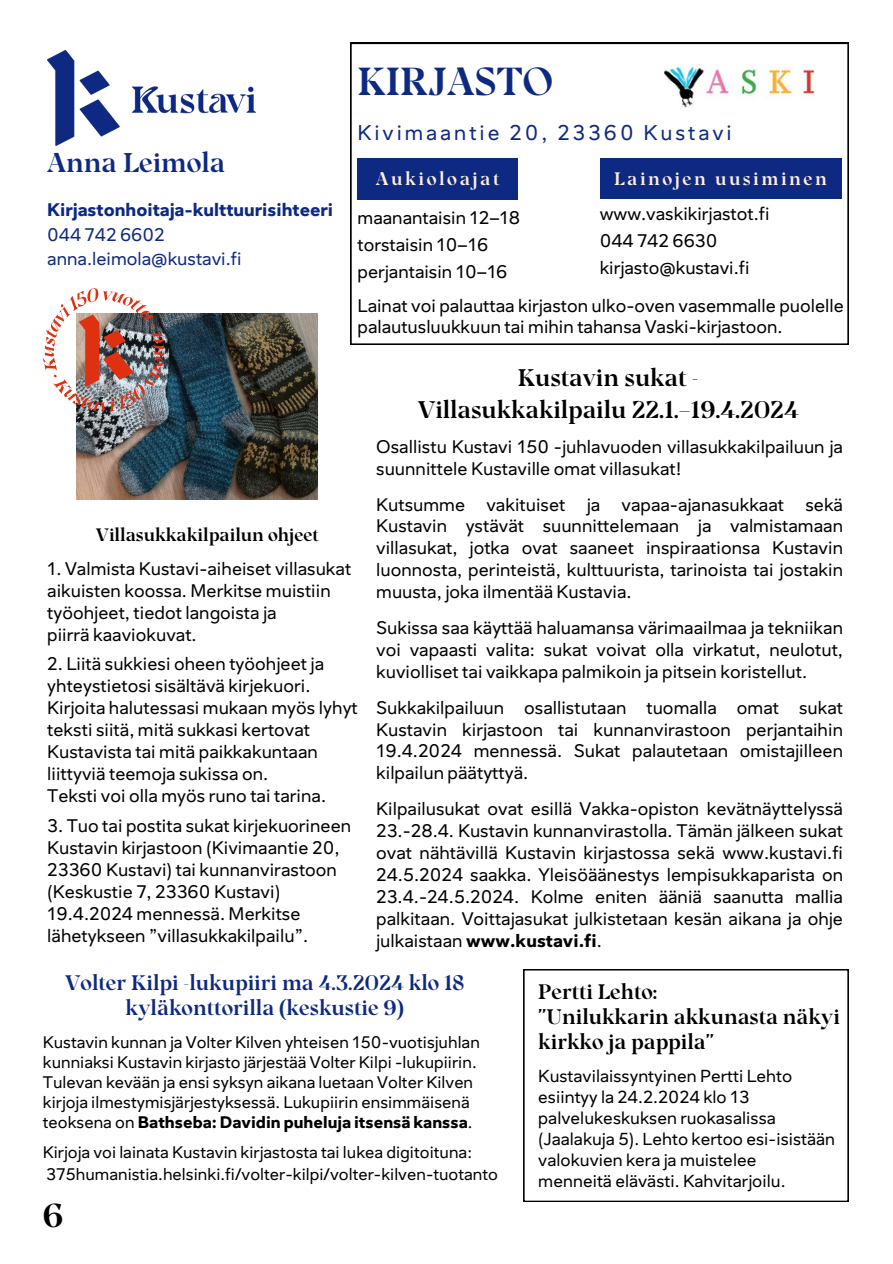
<style>
.page{position:relative;width:893px;height:1264px;background:#fff}
.page>*{position:absolute;margin:0;border:0;box-sizing:border-box;transform-origin:0 0}
.t1{font:700 39px "Noctis";color:#0e2982}
.t2{font:700 33px "Noctis";color:#000}
.t3{font:700 27px "Noctis";color:#0e2982}
.t4{font:700 24px "Noctis";color:#000}
.t5{font:700 21px/25px "Noctis";color:#0e2982;text-align:center}
.t6{font:21px "Sarvatrik Latin";letter-spacing:.14em;color:#0e2982}
.t7{font:700 20.85px/25px "Noctis";color:#000}
.t8{font:700 18.15px "Noctis";letter-spacing:.14em;color:#ffefe0}
.t9{font:18px/21.9px "Sarvatrik Latin";color:#000}
.t10{font:700 18px "Sarvatrik Latin";color:#0e2982}
.t11{font:18px "Sarvatrik Latin";color:#0e2982}
.t12{font:700 18px "Noctis";color:#000}
.t13{font:700 18px "Noctis";letter-spacing:.14em;color:#ffefe0}
.t14{font:17.1px/21px "Sarvatrik Latin";color:#000}
.t15{font:16.5px/20px "Sarvatrik Latin";color:#000}
.s1{font-weight:700}
</style>
<div class="page">
<img style="left:47px;top:50px;width:208px;height:96px">
<img style="left:76px;top:314px;width:241px;height:185px">
<svg style="left:350px;top:43px;width:498px;height:301px"></svg>
<img style="left:664px;top:50px;width:150px;height:57px">
<div style="left:357px;top:158px;width:160px;height:42px;background:#0e2982"></div>
<div style="left:599px;top:158px;width:242px;height:41px;background:#0e2982"></div>
<svg style="left:523px;top:969px;width:325px;height:232px"></svg>
<img style="left:43px;top:288px;width:121px;height:123px">
<p class="t1" style="left:357px;top:49px;width:197px">KIRJASTO</p>
<p class="t3" style="left:47px;top:140px;width:179px">Anna Leimola</p>
<p class="t10" style="left:47px;top:199px;width:287px">Kirjastonhoitaja-kulttuurisihteeri</p>
<p class="t11" style="left:47px;top:224px;width:119px">044 742 6602</p>
<p class="t11" style="left:47px;top:248px;width:196px">anna.leimola@kustavi.fi</p>
<p class="t6" style="left:357px;top:120px;width:376px">Kivimaantie 20, 23360 Kustavi</p>
<p class="t8" style="left:376px;top:163px;width:125px">Aukioloajat</p>
<p class="t9" style="left:357px;top:204px;width:164px;line-height:27px">maanantaisin 12–18 torstaisin 10–16 perjantaisin 10–16</p>
<p class="t13" style="left:614px;top:163px;width:214px">Lainojen uusiminen</p>
<p class="t9" style="left:599px;top:200px;width:171px;line-height:27px">www.vaskikirjastot.fi<br>044 742 6630</p>
<p class="t9" style="left:599px;top:257px;width:151px">kirjasto@kustavi.fi</p>
<p class="t9" style="left:357px;top:295px;width:488px;line-height:21.3px">Lainat voi palauttaa kirjaston ulko-oven vasemmalle puolelle palautusluukkuun tai mihin tahansa Vaski-kirjastoon.</p>
<p class="t4" style="left:518px;top:357px;width:182px">Kustavin sukat -</p>
<p class="t4" style="left:418px;top:389px;width:382px">Villasukkakilpailu 22.1.–19.4.2024</p>
<p class="t9" style="left:376px;top:435px;width:468px">Osallistu Kustavi 150 -juhlavuoden villasukkakilpailuun ja suunnittele Kustaville omat villasukat!</p>
<p class="t9" style="left:376px;top:493px;width:468px;text-align:justify">Kutsumme vakituiset ja vapaa-ajanasukkaat sekä Kustavin ystävät suunnittelemaan ja valmistamaan villasukat, jotka ovat saaneet inspiraationsa Kustavin luonnosta, perinteistä, kulttuurista, tarinoista tai jostakin muusta, joka ilmentää Kustavia.</p>
<p class="t9" style="left:376px;top:617px;width:468px;text-align:justify">Sukissa saa käyttää haluamansa värimaailmaa ja tekniikan voi vapaasti valita: sukat voivat olla virkatut, neulotut, kuviolliset tai vaikkapa palmikoin ja pitsein koristellut.</p>
<p class="t9" style="left:376px;top:696px;width:468px;text-align:justify">Sukkakilpailuun osallistutaan tuomalla omat sukat Kustavin kirjastoon tai kunnanvirastoon perjantaihin 19.4.2024 mennessä. Sukat palautetaan omistajilleen kilpailun päätyttyä.</p>
<p class="t9" style="left:376px;top:798px;width:468px;text-align:justify">Kilpailusukat ovat esillä Vakka-opiston kevätnäyttelyssä 23.-28.4. Kustavin kunnanvirastolla. Tämän jälkeen sukat ovat nähtävillä Kustavin kirjastossa sekä www.kustavi.fi 24.5.2024 saakka. Yleisöäänestys lempisukkaparista on 23.4.-24.5.2024. Kolme eniten ääniä saanutta mallia palkitaan. Voittajasukat julkistetaan kesän aikana ja ohje julkaistaan <span class="s1">www.kustavi.fi</span>.</p>
<p class="t12" style="left:96px;top:519px;width:225px">Villasukkakilpailun ohjeet</p>
<p class="t9" style="left:47px;top:558px;width:305px">1. Valmista Kustavi-aiheiset villasukat aikuisten koossa. Merkitse muistiin työohjeet, tiedot langoista ja</p>
<p class="t9" style="left:47px;top:624px;width:151px">piirrä kaaviokuvat.</p>
<p class="t9" style="left:47px;top:653px;width:312px">2. Liitä sukkiesi oheen työohjeet ja yhteystietosi sisältävä kirjekuori.<br>Kirjoita halutessasi mukaan myös lyhyt teksti siitä, mitä sukkasi kertovat Kustavista tai mitä paikkakuntaan liittyviä teemoja sukissa on.</p>
<p class="t9" style="left:47px;top:785px;width:280px">Teksti voi olla myös runo tai tarina.</p>
<p class="t9" style="left:47px;top:814px;width:305px">3. Tuo tai postita sukat kirjekuorineen Kustavin kirjastoon (Kivimaantie 20, 23360 Kustavi) tai kunnanvirastoon (Keskustie 7, 23360 Kustavi)<br>19.4.2024 mennessä. Merkitse lähetykseen ”villasukkakilpailu”.</p>
<p class="t5" style="left:65px;top:968px;width:401px">Volter Kilpi -lukupiiri ma 4.3.2024 klo 18 kyläkonttorilla (keskustie 9)</p>
<p class="t15" style="left:43px;top:1032px;width:438px">Kustavin kunnan ja Volter Kilven yhteisen 150-vuotisjuhlan kunniaksi Kustavin kirjasto järjestää Volter Kilpi -lukupiirin.<br>Tulevan kevään ja ensi syksyn aikana luetaan Volter Kilven kirjoja ilmestymisjärjestyksessä. Lukupiirin ensimmäisenä teoksena on <span class="s1">Bathseba: Davidin puheluja itsensä kanssa</span>.</p>
<p class="t7" style="left:538px;top:977px;width:121px">Pertti Lehto:</p>
<p class="t7" style="left:538px;top:1002px;width:303px">”Unilukkarin akkunasta näkyi kirkko ja pappila”</p>
<p class="t14" style="left:538px;top:1065px;width:298px">Kustavilaissyntyinen Pertti Lehto esiintyy la 24.2.2024 klo 13 palvelukeskuksen ruokasalissa (Jaalakuja 5). Lehto kertoo esi-isistään valokuvien kera ja muistelee<br>menneitä elävästi. Kahvitarjoilu.</p>
<p class="t15" style="left:43px;top:1142px;width:430px">Kirjoja voi lainata Kustavin kirjastosta tai lukea digitoituna:</p>
<p class="t15" style="left:46px;top:1164px;width:453px">375humanistia.helsinki.fi/volter-kilpi/volter-kilven-tuotanto</p>
<p class="t2" style="left:43px;top:1187px;width:22px">6</p>
</div>
